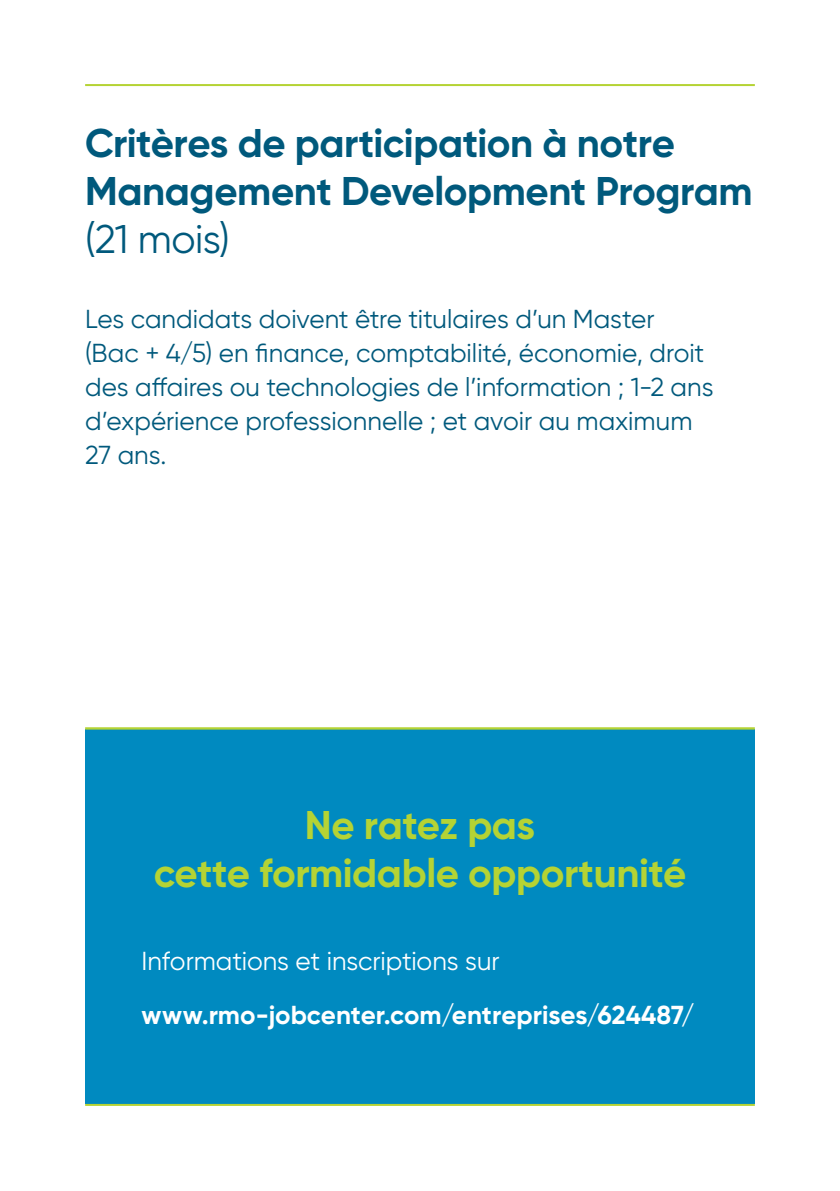
<style>
.page{position:relative;width:840px;height:1191px;background:#fff}
.page>*{position:absolute;margin:0;border:0;box-sizing:border-box;transform-origin:0 0}
.t1{font:700 40px/48px "Gilroy";letter-spacing:-.01em;color:#00597c}
.t2{font:700 40px/48px "Gilroy";letter-spacing:-.01em;color:#b5d334;text-align:center}
.t3{font:40px "Gilroy";letter-spacing:-.015em;color:#00597c}
.t4{font:26px/34px "Gilroy";color:#00597c}
.t5{font:700 26px "Gilroy";color:#fff}
.t6{font:26px "Gilroy";color:#fff}
</style>
<div class="page">
<div style="left:85px;top:729px;width:669px;height:375px;background:#008ac0"></div>
<hr style="left:85px;top:727px;width:669px;height:2px;background:#b5d334">
<hr style="left:85px;top:84px;width:669px;height:2px;background:#b5d334">
<hr style="left:85px;top:1104px;width:669px;height:2px;background:#b5d334">
<h1 class="t1" style="left:85px;top:118px;width:668px">Critères de participation à notre<br>Management Development Program</h1>
<h1 class="t3" style="left:85px;top:214px;width:146px">(21 mois)</h1>
<p class="t4" style="left:85px;top:302px;width:629px">Les candidats doivent être titulaires d’un Master (Bac + 4/5) en finance, comptabilité, économie, droit des affaires ou technologies de l’information ; 1-2 ans d’expérience professionnelle ; et avoir au maximum 27 ans.</p>
<h1 class="t2" style="left:154px;top:800px;width:534px">Ne ratez pas<br>cette formidable opportunité</h1>
<p class="t6" style="left:141px;top:945px;width:359px">Informations et inscriptions sur</p>
<p class="t5" style="left:141px;top:998px;width:554px">www.rmo-jobcenter.com/entreprises/624487/</p>
</div>
